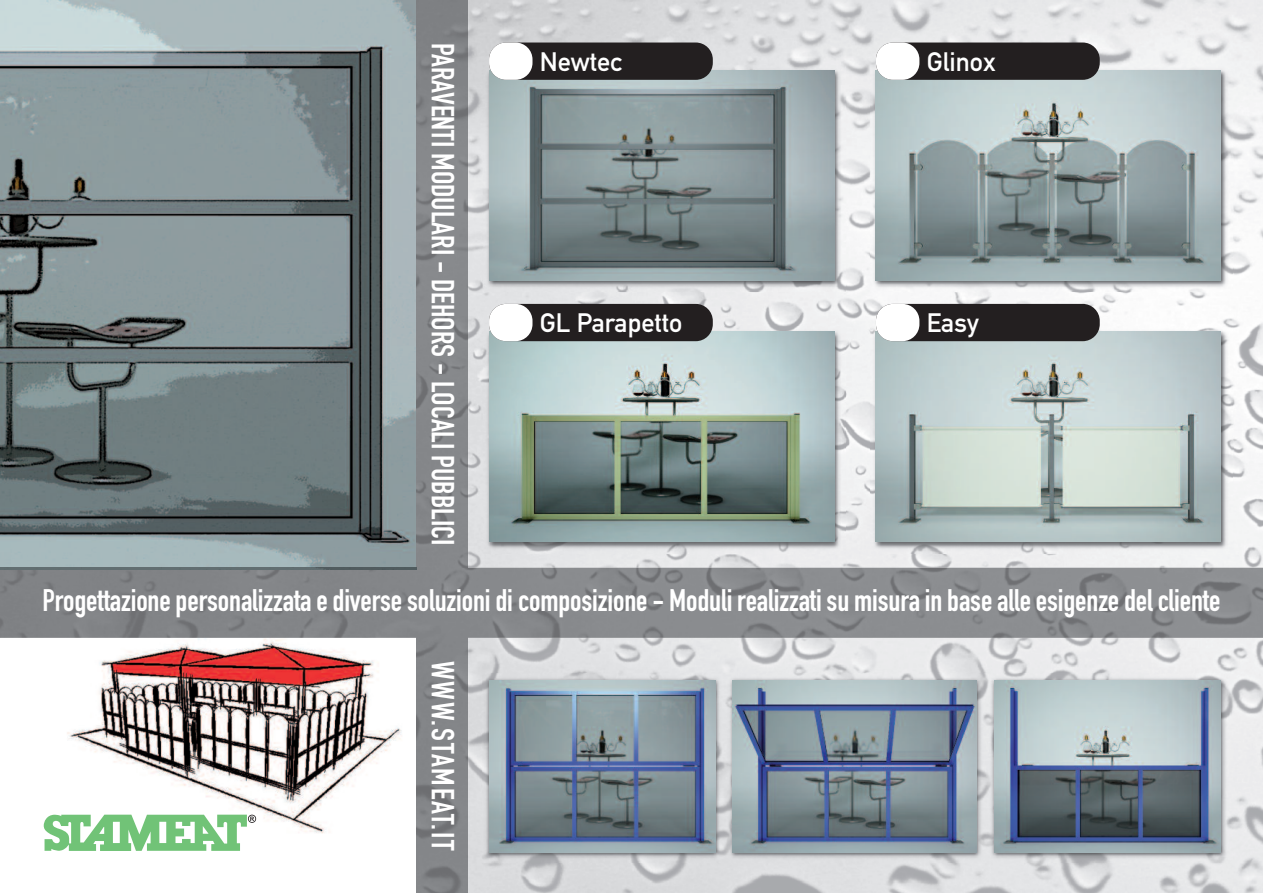
<style>
.page{position:relative;width:1263px;height:893px;background:#fff}
.page>*{position:absolute;margin:0;border:0;box-sizing:border-box;transform-origin:0 0}
.t1{font:31.5px "DIN Engschrift";color:#fff}
.t2{font:31.5px "DIN Engschrift";letter-spacing:.06em;color:#fff}
.t3{font:30.75px "DIN Engschrift";letter-spacing:-.005em;color:#fff}
.t4{font:26.25px "DIN Mittelschrift";color:#fff}
</style>
<div class="page">
<img style="left:468px;top:0;width:795px;height:893px">
<img style="left:0;top:0;width:417px;height:568px">
<img style="left:52px;top:638px;width:365px;height:200px">
<img style="left:417px;top:0;width:51px;height:568px">
<img style="left:0;top:568px;width:1263px;height:70px">
<img style="left:0;top:568px;width:417px;height:2px">
<img style="left:484px;top:65px;width:361px;height:227px">
<img style="left:489px;top:70px;width:345px;height:210px">
<div style="left:489px;top:43px;width:224px;height:37px;background:#231f20;border-radius:17px"></div>
<div style="left:489px;top:43px;width:43px;height:37px;background:#fff;border-radius:17px"></div>
<img style="left:871px;top:65px;width:361px;height:227px">
<img style="left:876px;top:70px;width:345px;height:210px">
<div style="left:876px;top:43px;width:224px;height:37px;background:#231f20;border-radius:17px"></div>
<div style="left:876px;top:43px;width:43px;height:37px;background:#fff;border-radius:17px"></div>
<img style="left:484px;top:326px;width:361px;height:227px">
<img style="left:489px;top:332px;width:345px;height:210px">
<img style="left:482px;top:673px;width:749px;height:189px">
<img style="left:489px;top:680px;width:227px;height:173px">
<img style="left:733px;top:680px;width:244px;height:173px">
<img style="left:994px;top:680px;width:227px;height:173px">
<div style="left:489px;top:304px;width:224px;height:37px;background:#231f20;border-radius:17px"></div>
<div style="left:489px;top:304px;width:43px;height:37px;background:#fff;border-radius:17px"></div>
<img style="left:871px;top:326px;width:361px;height:227px">
<img style="left:876px;top:332px;width:345px;height:210px">
<div style="left:876px;top:304px;width:224px;height:37px;background:#231f20;border-radius:17px"></div>
<div style="left:876px;top:304px;width:43px;height:37px;background:#fff;border-radius:17px"></div>
<svg style="left:44px;top:815px;width:212px;height:36px"></svg>
<p class="t1" style="left:454px;top:43px;width:504px;rotate:90deg">PARAVENTI MODULARI - DEHORS - LOCALI PUBBLICI</p>
<p class="t4" style="left:540px;top:52px;width:84px">Newtec</p>
<p class="t4" style="left:927px;top:52px;width:71px">Glinox</p>
<p class="t4" style="left:540px;top:313px;width:144px">GL Parapetto</p>
<p class="t4" style="left:927px;top:313px;width:54px">Easy</p>
<p class="t3" style="left:43px;top:589px;width:1179px">Progettazione personalizzata e diverse soluzioni di composizione - Moduli realizzati su misura in base alle esigenze del cliente</p>
<p class="t2" style="left:454px;top:661px;width:191px;rotate:90deg">WWW.STAMEAT.IT</p>
</div>
